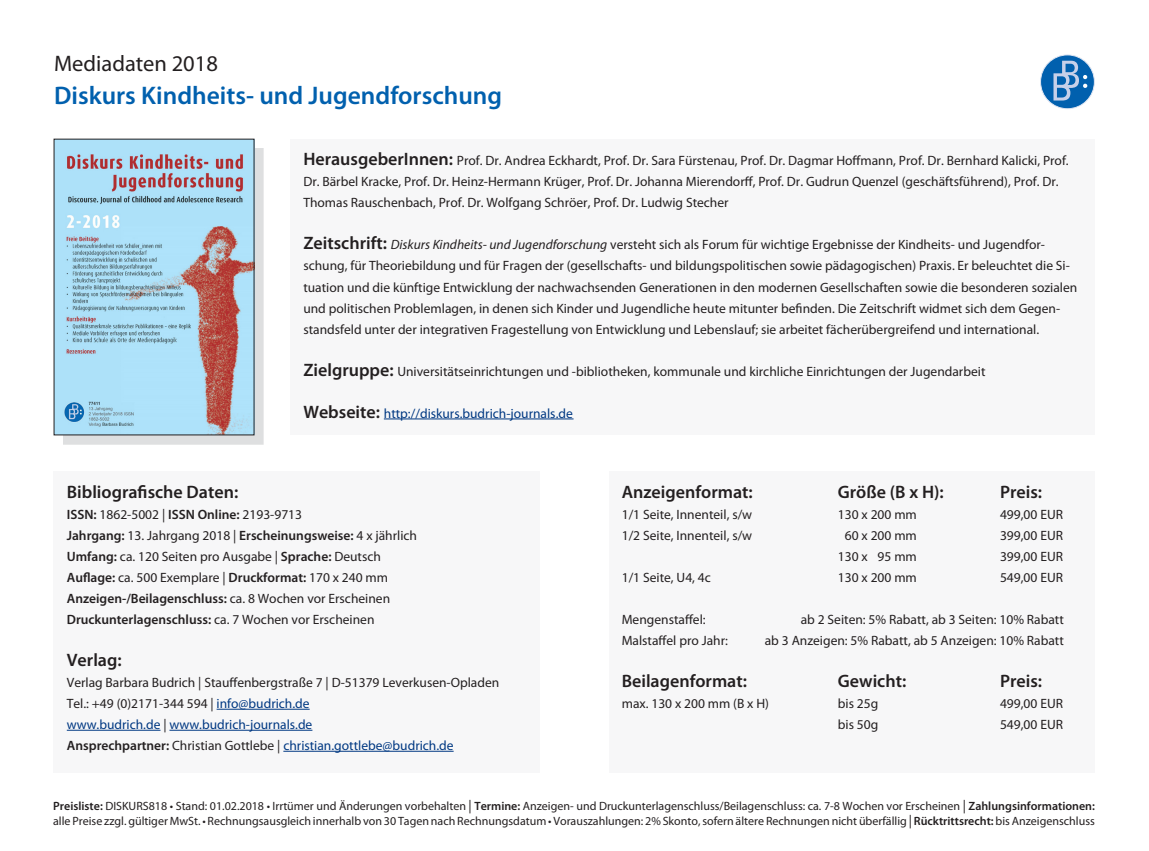
<style>
.page{position:relative;width:1149px;height:851px;background:#fff}
.page>*{position:absolute;margin:0;border:0;box-sizing:border-box;transform-origin:0 0}
.t1{font:600 25.5px "Myriad Pro";color:#0160ae}
.t2{font:22.5px "Myriad Pro";color:#231f20}
.t3{font:600 18px "Myriad Pro";color:#231f20}
.t4{font:13.5px/21px "Myriad Pro";color:#231f20}
.t5{font:600 13.5px "Myriad Pro";color:#231f20}
.t6{font:13.5px "Myriad Pro";color:#003882}
.t7{font:12px/15px "Myriad Pro";color:#231f20}
.s1{font-weight:600;font-size:18px}
.s2{font-style:italic}
.s3{font-weight:600;font-size:18px;color:#231f20}
.s4{font-weight:600}
.s5{font-weight:400}
.s6{color:#003882}
.s7{color:#231f20}
.s8{font-weight:600;color:#231f20}
.s9{font-size:13.5px}
</style>
<div class="page">
<div style="left:290px;top:139px;width:804px;height:296px;background:#f7f7f8"></div>
<hr style="left:384px;top:418px;width:189px;height:1px;background:#003882">
<div style="left:63px;top:148px;width:200px;height:296px;background:#939598;opacity:.3"></div>
<img style="left:56px;top:141px;width:196px;height:292px">
<div style="left:53px;top:471px;width:487px;height:302px;background:#f7f7f8"></div>
<div style="left:608px;top:471px;width:486px;height:302px;background:#f7f7f8"></div>
<hr style="left:216px;top:708px;width:93px;height:1px;background:#003882">
<hr style="left:67px;top:729px;width:93px;height:1px;background:#003882">
<hr style="left:169px;top:729px;width:143px;height:1px;background:#003882">
<hr style="left:283px;top:750px;width:170px;height:1px;background:#003882">
<svg style="left:1040px;top:55px;width:53px;height:54px"></svg>
<div style="left:1039px;top:55px;width:55px;height:54px;border:1px solid #e0e6f3;border-radius:50%"></div>
<svg style="left:1053px;top:61px;width:33px;height:39px"></svg>
<p class="t2" style="left:54px;top:49px;width:165px">Mediadaten 2018</p>
<p class="t1" style="left:54px;top:80px;width:449px">Diskurs Kindheits- und Jugendforschung</p>
<p class="t4" style="left:303px;top:150px;width:766px"><span class="s1">HerausgeberInnen:</span> Prof. Dr. Andrea Eckhardt, Prof. Dr. Sara Fürstenau, Prof. Dr. Dagmar Hoffmann, Prof. Dr. Bernhard Kalicki, Prof.<br>Dr. Bärbel Kracke, Prof. Dr. Heinz-Hermann Krüger, Prof. Dr. Johanna Mierendorff, Prof. Dr. Gudrun Quenzel (geschäftsführend), Prof. Dr.<br>Thomas Rauschenbach, Prof. Dr. Wolfgang Schröer, Prof. Dr. Ludwig Stecher</p>
<p class="t4" style="left:303px;top:234px;width:775px"><span class="s1">Zeitschrift:</span> <span class="s2">Diskurs Kindheits- und Jugendforschung</span> versteht sich als Forum für wichtige Ergebnisse der Kindheits- und Jugendfor&shy;schung, für Theoriebildung und für Fragen der (gesellschafts- und bildungspolitischen sowie pädagogischen) Praxis. Er beleuchtet die Si&shy;tuation und die künftige Entwicklung der nachwachsenden Generationen in den modernen Gesellschaften sowie die besonderen sozialen und politischen Problemlagen, in denen sich Kinder und Jugendliche heute mitunter befinden. Die Zeitschrift widmet sich dem Gegen&shy;standsfeld unter der integrativen Fragestellung von Entwicklung und Lebenslauf; sie arbeitet fächerübergreifend und international.</p>
<p class="t4" style="left:303px;top:360px;width:683px"><span class="s1">Zielgruppe:</span> Universitätseinrichtungen und -bibliotheken, kommunale und kirchliche Einrichtungen der Jugendarbeit</p>
<p class="t6" style="left:303px;top:404px;width:271px"><span class="s3">Webseite:</span> http://diskurs.budrich-journals.de</p>
<p class="t3" style="left:67px;top:480px;width:173px">Bibliografische Daten:</p>
<p class="t4" style="left:67px;top:503px;width:237px"><span class="s4">ISSN:</span> 1862-5002 | <span class="s4">ISSN Online:</span> 2193-9713</p>
<p class="t5" style="left:67px;top:526px;width:352px">Jahrgang: <span class="s5">13. Jahrgang 2018 |</span> Erscheinungsweise: <span class="s5">4 x jährlich</span></p>
<p class="t4" style="left:67px;top:545px;width:315px"><span class="s4">Umfang:</span> ca. 120 Seiten pro Ausgabe | <span class="s4">Sprache:</span> Deutsch</p>
<p class="t4" style="left:67px;top:566px;width:323px"><span class="s4">Auflage:</span> ca. 500 Exemplare | <span class="s4">Druckformat:</span> 170 x 240 mm</p>
<p class="t5" style="left:67px;top:589px;width:325px">Anzeigen-/Beilagenschluss: <span class="s5">ca. 8 Wochen vor Erscheinen</span></p>
<p class="t5" style="left:67px;top:610px;width:309px">Druckunterlagenschluss: <span class="s5">ca. 7 Wochen vor Erscheinen</span></p>
<p class="t3" style="left:67px;top:648px;width:56px">Verlag:</p>
<p class="t4" style="left:67px;top:671px;width:434px">Verlag Barbara Budrich | Stauffenbergstraße 7 | D-51379 Leverkusen-Opladen</p>
<p class="t4" style="left:67px;top:692px;width:244px">Tel.: +49 (0)2171-344 594 | <span class="s6">info@budrich.de</span></p>
<p class="t6" style="left:67px;top:716px;width:247px">www.budrich.de <span class="s7">|</span> www.budrich-journals.de</p>
<p class="t6" style="left:67px;top:737px;width:388px"><span class="s8">Ansprechpartner:</span> <span class="s7">Christian Gottlebe |</span> christian.gottlebe@budrich.de</p>
<p class="t3" style="left:621px;top:480px;width:132px">Anzeigenformat:</p>
<p class="t3" style="left:837px;top:480px;width:107px">Größe (B x H):</p>
<p class="t3" style="left:999px;top:480px;width:44px">Preis:</p>
<p class="t4" style="left:621px;top:503px;width:132px">1/1 Seite, Innenteil, s/w</p>
<p class="t4" style="left:837px;top:503px;width:80px">130 x 200 mm</p>
<p class="t4" style="left:999px;top:503px;width:64px">499,00 EUR</p>
<p class="t4" style="left:621px;top:524px;width:132px">1/2 Seite, Innenteil, s/w</p>
<p class="t4" style="left:844px;top:524px;width:73px">60 x 200 mm</p>
<p class="t4" style="left:999px;top:524px;width:64px">399,00 EUR</p>
<p class="t4" style="left:837px;top:545px;width:80px">130 x 95 mm</p>
<p class="t4" style="left:999px;top:545px;width:64px">399,00 EUR</p>
<p class="t4" style="left:621px;top:566px;width:91px">1/1 Seite, U4, 4c</p>
<p class="t4" style="left:837px;top:566px;width:80px">130 x 200 mm</p>
<p class="t4" style="left:999px;top:566px;width:64px">549,00 EUR</p>
<p class="t4" style="left:621px;top:608px;width:85px">Mengenstaffel:</p>
<p class="t4" style="left:800px;top:608px;width:264px">ab 2 Seiten: 5% Rabatt, ab 3 Seiten: 10% Rabatt</p>
<p class="t4" style="left:621px;top:629px;width:108px">Malstaffel pro Jahr:</p>
<p class="t4" style="left:764px;top:629px;width:300px">ab 3 Anzeigen: 5% Rabatt, ab 5 Anzeigen: 10% Rabatt</p>
<p class="t3" style="left:621px;top:669px;width:127px">Beilagenformat:</p>
<p class="t3" style="left:837px;top:669px;width:70px">Gewicht:</p>
<p class="t3" style="left:999px;top:669px;width:44px">Preis:</p>
<p class="t4" style="left:621px;top:692px;width:149px">max. 130 x 200 mm (B x H)</p>
<p class="t4" style="left:837px;top:692px;width:42px">bis 25g</p>
<p class="t4" style="left:999px;top:692px;width:64px">499,00 EUR</p>
<p class="t4" style="left:837px;top:713px;width:42px">bis 50g</p>
<p class="t4" style="left:999px;top:713px;width:64px">549,00 EUR</p>
<p class="t7" style="left:53px;top:797px;width:1042px"><span class="s4">Preisliste:</span> DISKURS818 • Stand: 01.02.2018 • Irrtümer und Änderungen vorbehalten <span class="s9">|</span> <span class="s4">Termine:</span> Anzeigen- und Druckunterlagenschluss/Beilagenschluss: ca. 7-8 Wochen vor Erscheinen <span class="s9">|</span> <span class="s4">Zahlungsinformationen: </span>alle Preise zzgl. gültiger MwSt. • Rechnungsausgleich innerhalb von 30 Tagen nach Rechnungsdatum • Vorauszahlungen: 2% Skonto, sofern ältere Rechnungen nicht überfällig <span class="s9">|</span> <span class="s4">Rücktrittsrecht:</span> bis Anzeigenschluss</p>
</div>
